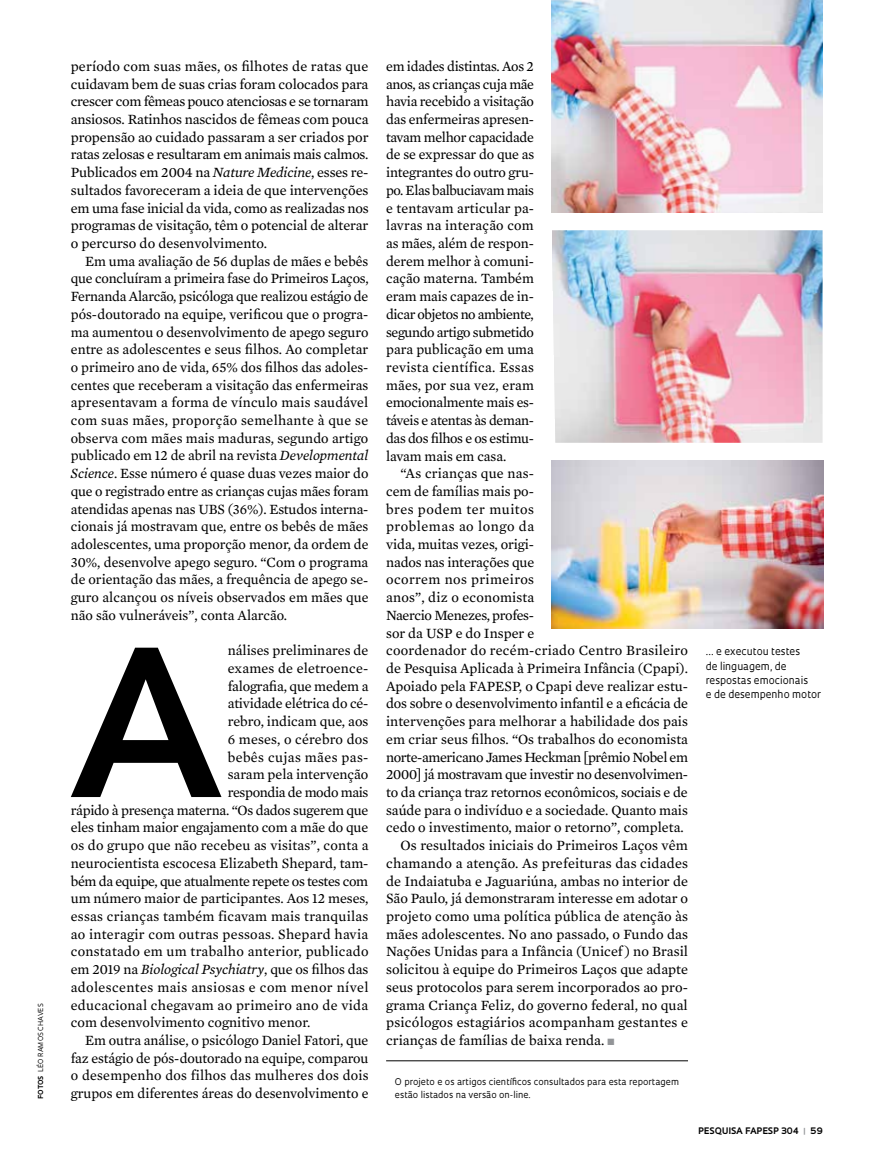
<style>
.page{position:relative;width:885px;height:1169px;background:#fff}
.page>*{position:absolute;margin:0;border:0;box-sizing:border-box;transform-origin:0 0}
.t1{font:800 210.9px "Avenir";color:#000}
.t2{font:14.4px/17.7px "Mercury Text G2";color:#000;text-align:justify}
.t3{font:14.4px "Mercury Text G2";letter-spacing:.02em;color:#000}
.t4{font:14.4px "Mercury Text G2";letter-spacing:-.02em;color:#000}
.t5{font:14.4px "Mercury Text G2";letter-spacing:-.025em;color:#000}
.t6{font:14.4px "Mercury Text G2";letter-spacing:.025em;color:#000}
.t7{font:14.4px "Mercury Text G2";letter-spacing:-.03em;color:#000}
.t8{font:14.4px "Mercury Text G2";letter-spacing:.035em;color:#000}
.t9{font:14.4px "Mercury Text G2";letter-spacing:.03em;color:#000}
.t10{font:10.35px/14.1px "Oculum";color:#000}
.t11{font:9px "Oculum";color:#000}
.t12{font:700 8.7px "Oculum";letter-spacing:.015em;color:#000}
.t13{font:6.75px "Oculum";letter-spacing:.02em;color:#000}
.t14{font:700 6.75px "Oculum";letter-spacing:.005em;color:#000}
.s1{font-style:italic}
.s2{color:#939598}
</style>
<div class="page">
<hr style="left:386px;top:1060px;width:302px;height:1px;background:#000">
<img style="left:551px;top:0;width:272px;height:212px">
<img style="left:552px;top:230px;width:271px;height:213px">
<img style="left:551px;top:460px;width:272px;height:168px">
<p class="t13" style="left:36px;top:1072px;width:70px;rotate:-90deg">LÉO RAMOS CHAVES</p>
<p class="t14" style="left:36px;top:1098px;width:24px;rotate:-90deg">FOTOS</p>
<p class="t2" style="left:71px;top:56px;width:299px">período com suas mães, os filhotes de ratas que cuidavam bem de suas crias foram colocados para crescer com fêmeas pouco atenciosas e se tornaram ansiosos. Ratinhos nascidos de fêmeas com pouca propensão ao cuidado passaram a ser criados por ratas zelosas e resultaram em animais mais calmos.<br>Publicados em 2004 na <span class="s1">Nature Medicine</span>, esses re&shy;sultados favoreceram a ideia de que intervenções em uma fase inicial da vida, como as realizadas nos programas de visitação, têm o potencial de alterar o percurso do desenvolvimento.</p>
<p class="t2" style="left:71px;top:251px;width:299px;text-indent:14px">Em uma avaliação de 56 duplas de mães e bebês que concluíram a primeira fase do Primeiros Laços, Fernanda Alarcão, psicóloga que realizou estágio de pós-doutorado na equipe, verificou que o progra&shy;ma aumentou o desenvolvimento de apego seguro entre as adolescentes e seus filhos. Ao completar o primeiro ano de vida, 65% dos filhos das adoles&shy;centes que receberam a visitação das enfermeiras apresentavam a forma de vínculo mais saudável com suas mães, proporção semelhante à que se observa com mães mais maduras, segundo artigo publicado em 12 de abril na revista <span class="s1">Developmental Science</span>. Esse número é quase duas vezes maior do que o registrado entre as crianças cujas mães foram atendidas apenas nas UBS (36%). Estudos interna&shy;cionais já mostravam que, entre os bebês de mães adolescentes, uma proporção menor, da ordem de 30%, desenvolve apego seguro. “Com o programa de orientação das mães, a frequência de apego se&shy;guro alcançou os níveis observados em mães que não são vulneráveis”, conta Alarcão.</p>
<h1 class="t1" style="left:71px;top:599px;width:152px">A</h1>
<p class="t2" style="left:228px;top:641px;width:142px">nálises preliminares de</p>
<p class="t2" style="left:228px;top:658px;width:142px">exames de eletroence-</p>
<p class="t2" style="left:228px;top:676px;width:142px">falografia, que medem a</p>
<p class="t2" style="left:228px;top:694px;width:142px">atividade elétrica do cé-</p>
<p class="t2" style="left:228px;top:711px;width:142px">rebro, indicam que, aos</p>
<p class="t2" style="left:228px;top:729px;width:142px">6 meses, o cérebro dos</p>
<p class="t6" style="left:228px;top:746px;width:142px">bebês cujas mães pas-</p>
<p class="t2" style="left:228px;top:765px;width:142px">saram pela intervenção</p>
<p class="t5" style="left:228px;top:782px;width:142px">respondia de modo mais</p>
<p class="t4" style="left:71px;top:799px;width:299px">rápido à presença materna. “Os dados sugerem que</p>
<p class="t2" style="left:71px;top:818px;width:299px">eles tinham maior engajamento com a mãe do que</p>
<p class="t2" style="left:71px;top:835px;width:299px">os do grupo que não recebeu as visitas”, conta a</p>
<p class="t2" style="left:71px;top:853px;width:299px">neurocientista escocesa Elizabeth Shepard, tam-</p>
<p class="t5" style="left:71px;top:870px;width:299px">bém da equipe, que atualmente repete os testes com</p>
<p class="t2" style="left:71px;top:889px;width:299px">um número maior de participantes. Aos 12 meses,</p>
<p class="t2" style="left:71px;top:906px;width:299px">essas crianças também ficavam mais tranquilas</p>
<p class="t3" style="left:71px;top:923px;width:299px">ao interagir com outras pessoas. Shepard havia</p>
<p class="t3" style="left:71px;top:941px;width:299px">constatado em um trabalho anterior, publicado</p>
<p class="t2" style="left:71px;top:959px;width:299px">em 2019 na <span class="s1">Biological Psychiatry</span>, que os filhos das</p>
<p class="t6" style="left:71px;top:976px;width:299px">adolescentes mais ansiosas e com menor nível</p>
<p class="t3" style="left:71px;top:994px;width:299px">educacional chegavam ao primeiro ano de vida</p>
<p class="t2" style="left:71px;top:1012px;width:241px">com desenvolvimento cognitivo menor.</p>
<p class="t2" style="left:85px;top:1030px;width:285px">Em outra análise, o psicólogo Daniel Fatori, que</p>
<p class="t2" style="left:71px;top:1048px;width:299px">faz estágio de pós-doutorado na equipe, comparou</p>
<p class="t3" style="left:71px;top:1065px;width:299px">o desempenho dos filhos das mulheres dos dois</p>
<p class="t2" style="left:71px;top:1083px;width:299px">grupos em diferentes áreas do desenvolvimento e</p>
<p class="t2" style="left:386px;top:56px;width:150px">em idades distintas. Aos 2 anos, as crianças cuja mãe havia recebido a visitação das enfermeiras apresen&shy;tavam melhor capacidade de se expressar do que as integrantes do outro gru&shy;po. Elas balbuciavam mais e tentavam articular pa&shy;lavras na interação com as mães, além de respon&shy;derem melhor à comuni&shy;cação materna. Também eram mais capazes de in&shy;dicar objetos no ambiente, segundo artigo submetido para publicação em uma revista científica. Essas mães, por sua vez, eram emocionalmente mais es&shy;táveis e atentas às deman&shy;das dos filhos e os estimu&shy;lavam mais em casa.</p>
<p class="t2" style="left:401px;top:464px;width:135px">“As crianças que nas-</p>
<p class="t2" style="left:386px;top:481px;width:149px">cem de famílias mais po-</p>
<p class="t8" style="left:386px;top:498px;width:149px">bres podem ter muitos</p>
<p class="t8" style="left:386px;top:516px;width:150px">problemas ao longo da</p>
<p class="t2" style="left:386px;top:534px;width:149px">vida, muitas vezes, origi-</p>
<p class="t2" style="left:386px;top:552px;width:150px">nados nas interações que</p>
<p class="t9" style="left:386px;top:569px;width:150px">ocorrem nos primeiros</p>
<p class="t2" style="left:386px;top:588px;width:150px">anos”, diz o economista</p>
<p class="t5" style="left:386px;top:604px;width:149px">Naercio Menezes, profes-</p>
<p class="t2" style="left:386px;top:623px;width:150px">sor da USP e do Insper e</p>
<p class="t2" style="left:386px;top:641px;width:303px">coordenador do recém-criado Centro Brasileiro</p>
<p class="t2" style="left:386px;top:658px;width:303px">de Pesquisa Aplicada à Primeira Infância (Cpapi).</p>
<p class="t2" style="left:386px;top:676px;width:303px">Apoiado pela FAPESP, o Cpapi deve realizar estu-</p>
<p class="t2" style="left:386px;top:694px;width:303px">dos sobre o desenvolvimento infantil e a eficácia de</p>
<p class="t2" style="left:386px;top:711px;width:303px">intervenções para melhorar a habilidade dos pais</p>
<p class="t2" style="left:386px;top:729px;width:303px">em criar seus filhos. “Os trabalhos do economista</p>
<p class="t7" style="left:386px;top:746px;width:303px">norte-americano James Heckman [prêmio Nobel em</p>
<p class="t4" style="left:386px;top:764px;width:303px">2000] já mostravam que investir no desenvolvimen-</p>
<p class="t2" style="left:386px;top:782px;width:303px">to da criança traz retornos econômicos, sociais e de</p>
<p class="t2" style="left:386px;top:800px;width:303px">saúde para o indivíduo e a sociedade. Quanto mais</p>
<p class="t2" style="left:386px;top:818px;width:299px">cedo o investimento, maior o retorno”, completa.</p>
<p class="t2" style="left:401px;top:835px;width:289px">Os resultados iniciais do Primeiros Laços vêm</p>
<p class="t2" style="left:386px;top:853px;width:304px">chamando a atenção. As prefeituras das cidades</p>
<p class="t2" style="left:386px;top:871px;width:303px">de Indaiatuba e Jaguariúna, ambas no interior de</p>
<p class="t2" style="left:386px;top:889px;width:303px">São Paulo, já demonstraram interesse em adotar o</p>
<p class="t2" style="left:386px;top:906px;width:304px">projeto como uma política pública de atenção às</p>
<p class="t2" style="left:386px;top:924px;width:303px">mães adolescentes. No ano passado, o Fundo das</p>
<p class="t2" style="left:386px;top:942px;width:303px">Nações Unidas para a Infância (Unicef ) no Brasil</p>
<p class="t2" style="left:386px;top:959px;width:303px">solicitou à equipe do Primeiros Laços que adapte</p>
<p class="t2" style="left:386px;top:977px;width:303px">seus protocolos para serem incorporados ao pro-</p>
<p class="t2" style="left:386px;top:995px;width:303px">grama Criança Feliz, do governo federal, no qual</p>
<p class="t2" style="left:386px;top:1012px;width:304px">psicólogos estagiários acompanham gestantes e</p>
<p class="t2" style="left:386px;top:1030px;width:230px">crianças de famílias de baixa renda. <span class="s2">■</span></p>
<p class="t11" style="left:395px;top:1075px;width:286px">O projeto e os artigos científicos consultados para esta reportagem</p>
<p class="t11" style="left:395px;top:1089px;width:137px">estão listados na versão on-line.</p>
<p class="t10" style="left:706px;top:644px;width:117px">… e executou testes<br>de linguagem, de respostas emocionais<br>e de desempenho motor</p>
<p class="t12" style="left:698px;top:1124px;width:126px">PESQUISA FAPESP 304 <span class="s2">|</span> 59</p>
</div>
